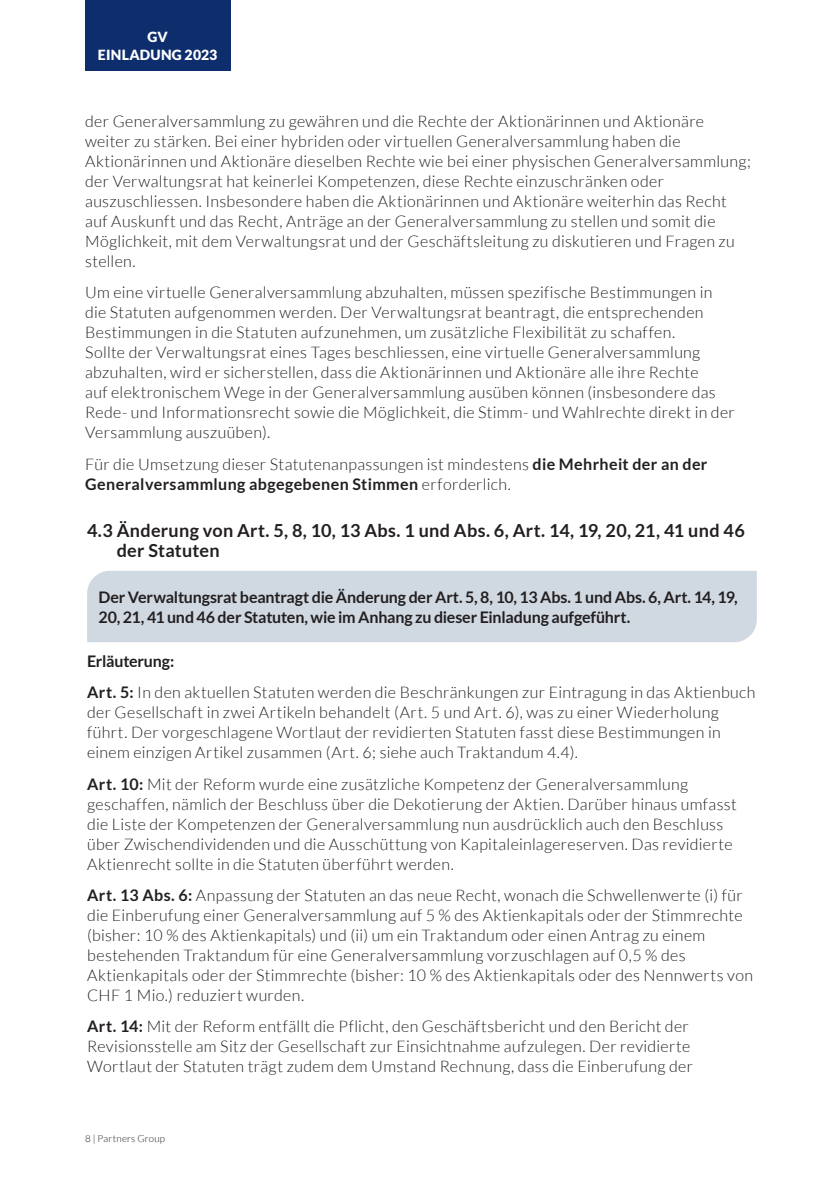
<style>
.page{position:relative;width:840px;height:1191px;background:#fff}
.page>*{position:absolute;margin:0;border:0;box-sizing:border-box;transform-origin:0 0}
.t1{font:700 18px/20px "Lato";letter-spacing:.015em;color:#231f20}
.t2{font:300 16px/20px "Lato";letter-spacing:.02em;color:#231f20}
.t3{font:700 16px/20px "Lato";letter-spacing:-.01em;color:#231f20}
.t4{font:900 14px/17.8px "Lato";letter-spacing:.015em;color:#fff;text-align:center}
.t5{font:300 9.8px "Lato";letter-spacing:.02em;color:#231f20}
.s1{font-weight:700}
</style>
<div class="page">
<div style="left:85px;top:0;width:145px;height:71px;background:#0e2d6d"></div>
<div style="left:87px;top:571px;width:669px;height:71px;background:#d0d9e2"></div>
<p class="t4" style="left:98px;top:28px;width:121px">GV<br>EINLADUNG 2023</p>
<p class="t2" style="left:85px;top:111px;width:667px">der Generalversammlung zu gewähren und die Rechte der Aktionärinnen und Aktionäre weiter zu stärken. Bei einer hybriden oder virtuellen Generalversammlung haben die Aktionärinnen und Aktionäre dieselben Rechte wie bei einer physischen Generalversammlung; der Verwaltungsrat hat keinerlei Kompetenzen, diese Rechte einzuschränken oder auszuschliessen. Insbesondere haben die Aktionärinnen und Aktionäre weiterhin das Recht auf Auskunft und das Recht, Anträge an der Generalversammlung zu stellen und somit die Möglichkeit, mit dem Verwaltungsrat und der Geschäftsleitung zu diskutieren und Fragen zu stellen.</p>
<p class="t2" style="left:85px;top:283px;width:651px">Um eine virtuelle Generalversammlung abzuhalten, müssen spezifische Bestimmungen in die Statuten aufgenommen werden. Der Verwaltungsrat beantragt, die entsprechenden Bestimmungen in die Statuten aufzunehmen, um zusätzliche Flexibilität zu schaffen.<br>Sollte der Verwaltungsrat eines Tages beschliessen, eine virtuelle Generalversammlung abzuhalten, wird er sicherstellen, dass die Aktionärinnen und Aktionäre alle ihre Rechte<br>auf elektronischem Wege in der Generalversammlung ausüben können (insbesondere das Rede- und Informationsrecht sowie die Möglichkeit, die Stimm- und Wahlrechte direkt in der Versammlung auszuüben).</p>
<p class="t2" style="left:85px;top:454px;width:623px">Für die Umsetzung dieser Statutenanpassungen ist mindestens <span class="s1">die Mehrheit der an der<br>Generalversammlung abgegebenen Stimmen</span> erforderlich.</p>
<p class="t1" style="left:117px;top:520px;width:629px;text-indent:-30px">4.3 Änderung von Art. 5, 8, 10, 13 Abs. 1 und Abs. 6, Art. 14, 19, 20, 21, 41 und 46 der Statuten</p>
<p class="t3" style="left:98px;top:587px;width:640px">Der Verwaltungsrat beantragt die Änderung der Art. 5, 8, 10, 13 Abs. 1 und Abs. 6, Art. 14, 19,<br>20, 21, 41 und 46 der Statuten, wie im Anhang zu dieser Einladung aufgeführt.</p>
<p class="t2" style="left:87px;top:645px;width:669px;line-height:31.4px"><span class="s1">Erläuterung:<br>Art. 5:</span> In den aktuellen Statuten werden die Beschränkungen zur Eintragung in das Aktienbuch</p>
<p class="t2" style="left:87px;top:702px;width:634px">der Gesellschaft in zwei Artikeln behandelt (Art. 5 und Art. 6), was zu einer Wiederholung führt. Der vorgeschlagene Wortlaut der revidierten Statuten fasst diese Bestimmungen in einem einzigen Artikel zusammen (Art. 6; siehe auch Traktandum 4.4).</p>
<p class="t2" style="left:87px;top:774px;width:651px"><span class="s1">Art. 10:</span> Mit der Reform wurde eine zusätzliche Kompetenz der Generalversammlung geschaffen, nämlich der Beschluss über die Dekotierung der Aktien. Darüber hinaus umfasst die Liste der Kompetenzen der Generalversammlung nun ausdrücklich auch den Beschluss über Zwischendividenden und die Ausschüttung von Kapitaleinlagereserven. Das revidierte Aktienrecht sollte in die Statuten überführt werden.</p>
<p class="t2" style="left:87px;top:885px;width:667px"><span class="s1">Art. 13 Abs. 6:</span> Anpassung der Statuten an das neue Recht, wonach die Schwellenwerte (i) für die Einberufung einer Generalversammlung auf 5 % des Aktienkapitals oder der Stimmrechte (bisher: 10 % des Aktienkapitals) und (ii) um ein Traktandum oder einen Antrag zu einem bestehenden Traktandum für eine Generalversammlung vorzuschlagen auf 0,5 % des Aktienkapitals oder der Stimmrechte (bisher: 10 % des Aktienkapitals oder des Nennwerts von CHF 1 Mio.) reduziert wurden.</p>
<p class="t2" style="left:87px;top:1016px;width:607px"><span class="s1">Art. 14:</span> Mit der Reform entfällt die Pflicht, den Geschäftsbericht und den Bericht der<br>Revisionsstelle am Sitz der Gesellschaft zur Einsichtnahme aufzulegen. Der revidierte<br>Wortlaut der Statuten trägt zudem dem Umstand Rechnung, dass die Einberufung der</p>
<p class="t5" style="left:85px;top:1133px;width:81px">8 | Partners Group</p>
</div>
